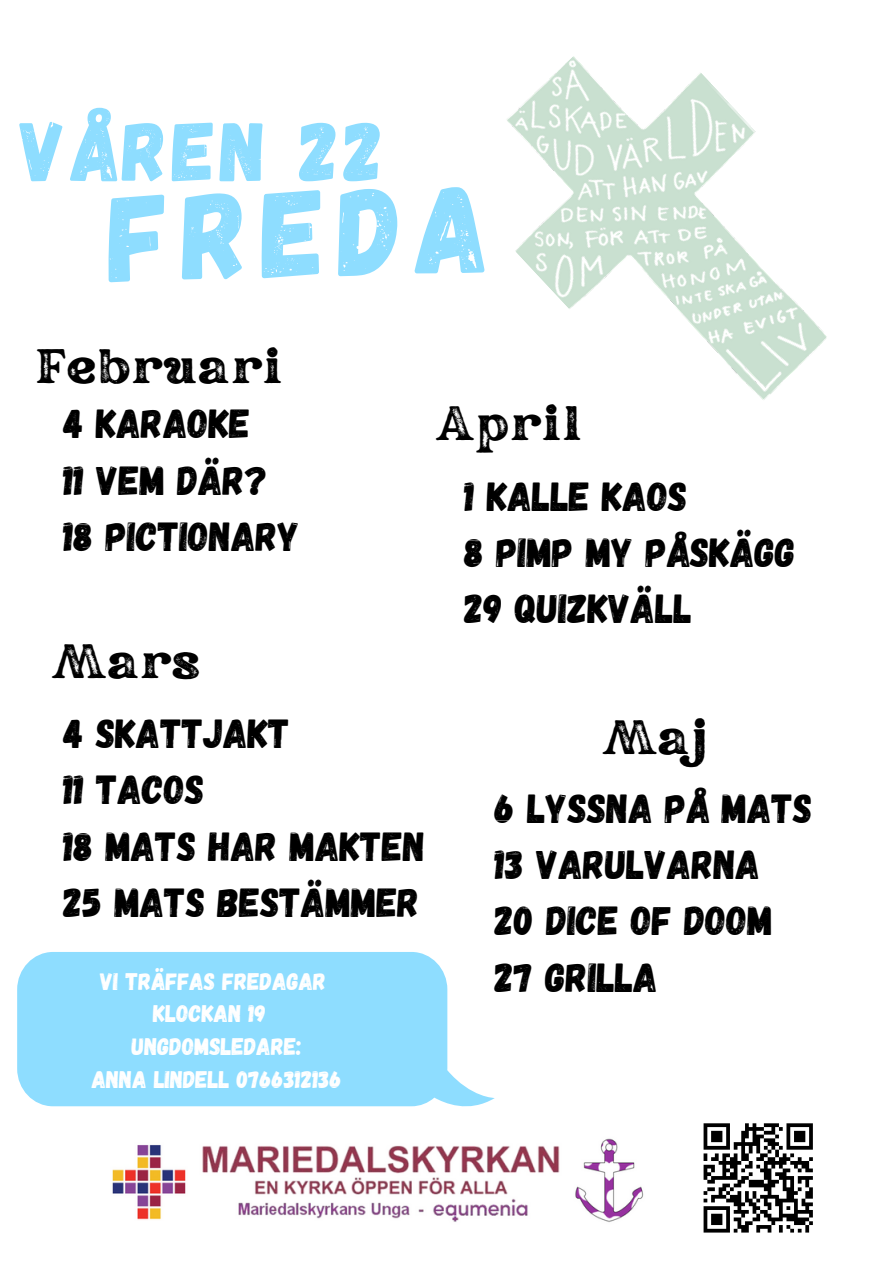
<style>
.page{position:relative;width:894px;height:1264px;background:#fff}
.page>*{position:absolute;margin:0;border:0;box-sizing:border-box;transform-origin:0 0}
.t1{font:124.2px "Gagalin";color:#8eddff}
.t2{font:84px "Gagalin";letter-spacing:.05em;color:#8eddff}
.t3{font:48px "Rundeck Texture";color:#000}
.t4{font:40.5px "Gagalin";color:#000}
.t5{font:24px "Gagalin";color:#fff}
</style>
<div class="page">
<img style="left:507px;top:56px;width:320px;height:344px">
<img style="left:112px;top:1138px;width:532px;height:84px">
<svg style="left:17px;top:952px;width:478px;height:155px;background:#9ae0ff"></svg>
<svg style="left:703px;top:1123px;width:109px;height:109px"></svg>
<p class="t2" style="left:20px;top:97px;width:365px">VÅREN 22</p>
<p class="t1" style="left:106px;top:159px;width:382px;rotate:-2deg">FREDA</p>
<p class="t3" style="left:34px;top:333px;width:250px">Februari</p>
<p class="t4" style="left:64px;top:397px;width:188px">4 KARAOKE</p>
<p class="t4" style="left:64px;top:454px;width:206px">11 VEM DÄR?</p>
<p class="t4" style="left:64px;top:510px;width:238px">18 PICTIONARY</p>
<p class="t3" style="left:51px;top:628px;width:151px">Mars</p>
<p class="t3" style="left:435px;top:390px;width:149px">April</p>
<p class="t4" style="left:464px;top:470px;width:224px">1 KALLE KAOS</p>
<p class="t4" style="left:464px;top:526px;width:332px">8 PIMP MY PÅSKÄGG</p>
<p class="t4" style="left:464px;top:582px;width:229px">29 QUIZKVÄLL</p>
<p class="t4" style="left:64px;top:707px;width:228px">4 SKATTJAKT</p>
<p class="t4" style="left:64px;top:763px;width:142px">11 TACOS</p>
<p class="t4" style="left:64px;top:819px;width:363px">18 MATS HAR MAKTEN</p>
<p class="t4" style="left:64px;top:876px;width:357px">25 MATS BESTÄMMER</p>
<p class="t5" style="left:100px;top:965px;width:228px">VI TRÄFFAS FREDAGAR</p>
<p class="t5" style="left:153px;top:998px;width:114px">KLOCKAN 19</p>
<p class="t5" style="left:132px;top:1031px;width:171px">UNGDOMSLEDARE:</p>
<p class="t5" style="left:92px;top:1064px;width:251px">ANNA LINDELL 0766312136</p>
<p class="t3" style="left:601px;top:704px;width:107px">Maj</p>
<p class="t4" style="left:495px;top:782px;width:319px">6 LYSSNA PÅ MATS</p>
<p class="t4" style="left:495px;top:838px;width:267px">13 VARULVARNA</p>
<p class="t4" style="left:495px;top:894px;width:279px">20 DICE OF DOOM</p>
<p class="t4" style="left:495px;top:950px;width:164px">27 GRILLA</p>
</div>
